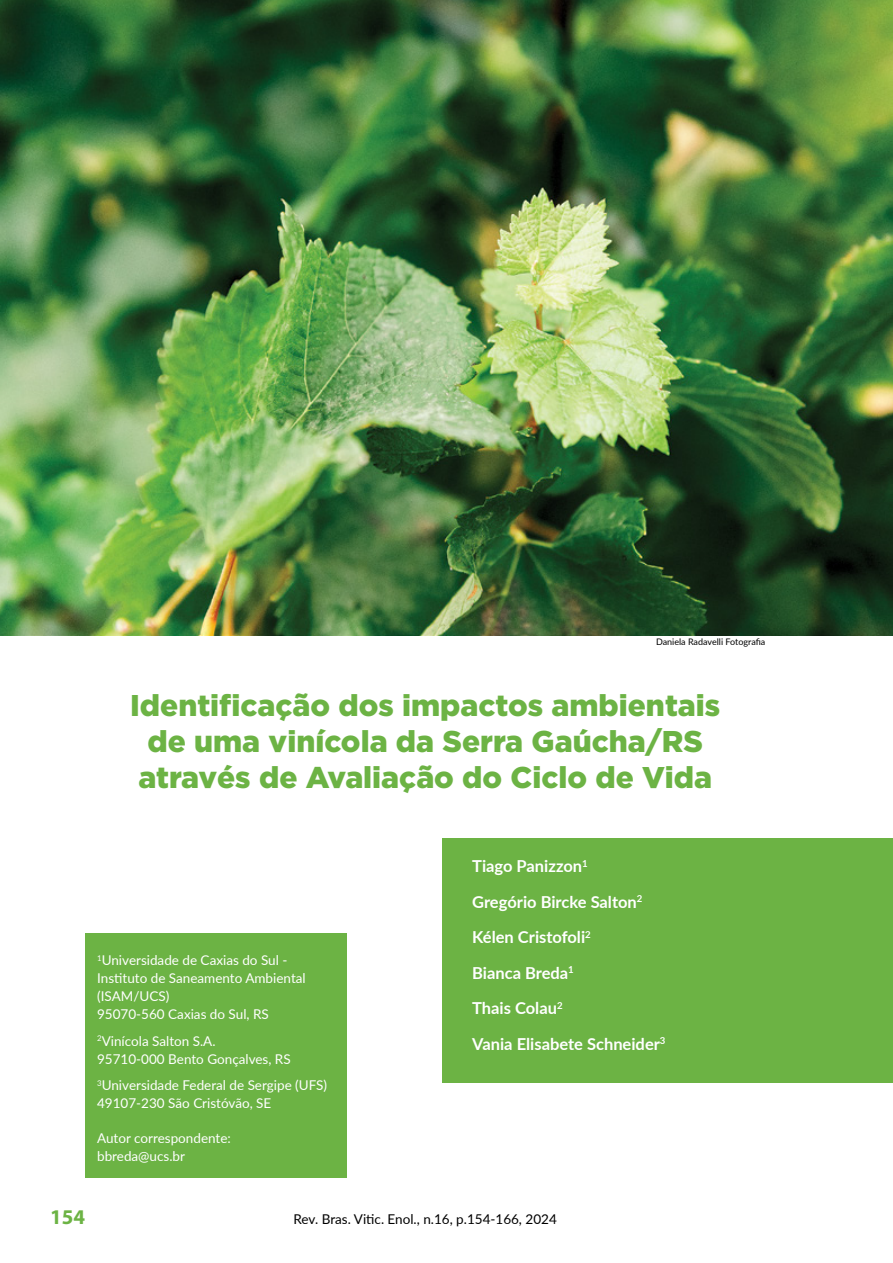
<style>
.page{position:relative;width:893px;height:1263px;background:#fff}
.page>*{position:absolute;margin:0;border:0;box-sizing:border-box;transform-origin:0 0}
.t1{font:900 30px/36px "Gotham";color:#6cb344;text-align:center}
.t2{font:700 21px "Myriad Pro";color:#6cb344}
.t3{font:700 16.5px/35.5px "Lato";color:#fff}
.t4{font:13.5px/18px "Lato";color:#fff}
.t5{font:13.5px "Lato";color:#000}
.t6{font:9px "Lato";color:#000}
</style>
<div class="page">
<hr style="left:892px;top:636px;width:1px;height:627px;background:#6cb344">
<div style="left:85px;top:933px;width:262px;height:245px;background:#6cb344"></div>
<div style="left:442px;top:838px;width:451px;height:245px;background:#6cb344"></div>
<img style="left:0;top:0;width:893px;height:636px">
<p class="t6" style="left:656px;top:635px;width:111px">Daniela Radavelli Fotografia</p>
<h1 class="t1" style="left:130px;top:687px;width:592px">Identificação dos impactos ambientais de uma vinícola da Serra Gaúcha/RS através de Avaliação do Ciclo de Vida</h1>
<p class="t4" style="left:97px;top:951px;width:210px"><sup>1</sup>Universidade de Caxias do Sul -<br>Instituto de Saneamento Ambiental (ISAM/UCS)<br>95070-560 Caxias do Sul, RS</p>
<p class="t4" style="left:97px;top:1031px;width:195px"><sup>2</sup>Vinícola Salton S.A.<br>95710-000 Bento Gonçalves, RS</p>
<p class="t4" style="left:97px;top:1076px;width:231px"><sup>3</sup>Universidade Federal de Sergipe (UFS)<br>49107-230 São Cristóvão, SE</p>
<p class="t4" style="left:97px;top:1129px;width:135px">Autor correspondente: bbreda@ucs.br</p>
<p class="t3" style="left:472px;top:848px;width:195px">Tiago Panizzon<sup>1<br></sup>Gregório Bircke Salton<sup>2<br></sup>Kélen Cristofoli<sup>2<br></sup>Bianca Breda<sup>1<br></sup>Thais Colau<sup>2<br></sup>Vania Elisabete Schneider<sup>3</sup></p>
<h2 class="t2" style="left:50px;top:1203px;width:36px">154</h2>
<p class="t5" style="left:294px;top:1209px;width:265px">Rev. Bras. Vitic. Enol., n.16, p.154-166, 2024</p>
</div>
